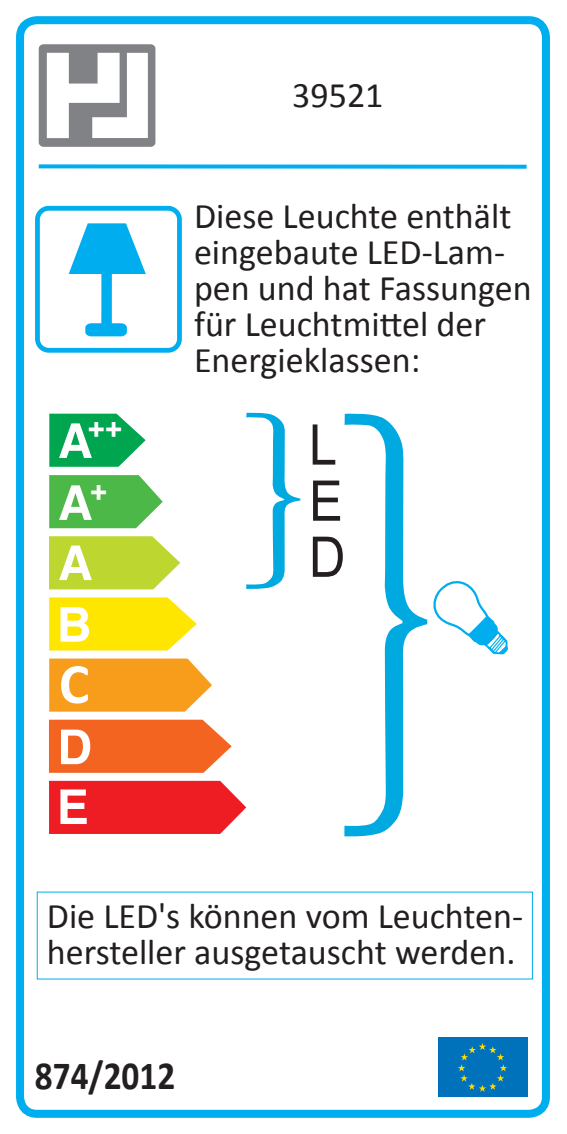
<style>
.page{position:relative;width:567px;height:1134px;background:#fff}
.page>*{position:absolute;margin:0;border:0;box-sizing:border-box;transform-origin:0 0}
.t1{font:700 57.6px "Calibri";color:#fff}
.t2{font:56px/56px "Arial Narrow";color:#231f20;scale:1.1 1}
.t3{font:700 40px "Calibri";color:#231f20;scale:.88 1}
.t4{font:36px/36px "Calibri";color:#231f20}
.t5{font:700 29.6px/62.4px "Arial";color:#fff}
</style>
<div class="page">
<div style="left:39px;top:164px;width:488px;height:5px;background:#00aeef"></div>
<div style="left:438px;top:1038px;width:89px;height:59px;background:#0072bc"></div>
<svg style="left:458px;top:1043px;width:49px;height:49px"></svg>
<svg style="left:69px;top:223px;width:77px;height:103px"></svg>
<div style="left:35px;top:206px;width:147px;height:147px;border:5px solid #00aeef;border-radius:11px"></div>
<div style="left:85px;top:323px;width:42px;height:13px;background:#00aeef;border-radius:5px"></div>
<svg style="left:49px;top:414px;width:97px;height:53px"></svg>
<svg style="left:49px;top:658px;width:163px;height:54px;background:#f8a531"></svg>
<svg style="left:49px;top:781px;width:197px;height:53px;background:#f0383d"></svg>
<svg style="left:49px;top:720px;width:183px;height:53px;background:#f47a41"></svg>
<svg style="left:49px;top:597px;width:148px;height:53px"></svg>
<svg style="left:49px;top:536px;width:131px;height:53px"></svg>
<svg style="left:49px;top:475px;width:114px;height:53px"></svg>
<svg style="left:246px;top:412px;width:54px;height:177px"></svg>
<svg style="left:344px;top:413px;width:83px;height:424px"></svg>
<svg style="left:433px;top:581px;width:75px;height:74px"></svg>
<div style="left:39px;top:44px;width:116px;height:103px;background:#808285;border-radius:5px"></div>
<svg style="left:47px;top:53px;width:101px;height:85px"></svg>
<div style="left:16px;top:16px;width:534px;height:1102px;border:8px solid #00aeef;border-radius:17px"></div>
<p class="t4" style="left:292px;top:77px;width:93px">39521</p>
<p class="t5" style="left:88px;top:400px;width:36px">++ +</p>
<h1 class="t1" style="left:59px;top:647px;width:32px">C</h1>
<p class="t4" style="left:194px;top:198px;width:339px">Diese Leuchte enthält eingebaute LED-Lam&shy;pen und hat Fassungen für Leuchtmittel der<br>Energieklassen:</p>
<h2 class="t2" style="left:309px;top:415px;width:35px">L<br>E<br>D</h2>
<p class="t4" style="left:47px;top:898px;width:478px">Die LED's können vom Leuchten&shy;hersteller ausgetauscht werden.</p>
<p class="t3" style="left:35px;top:1051px;width:161px">874/2012</p>
</div>
